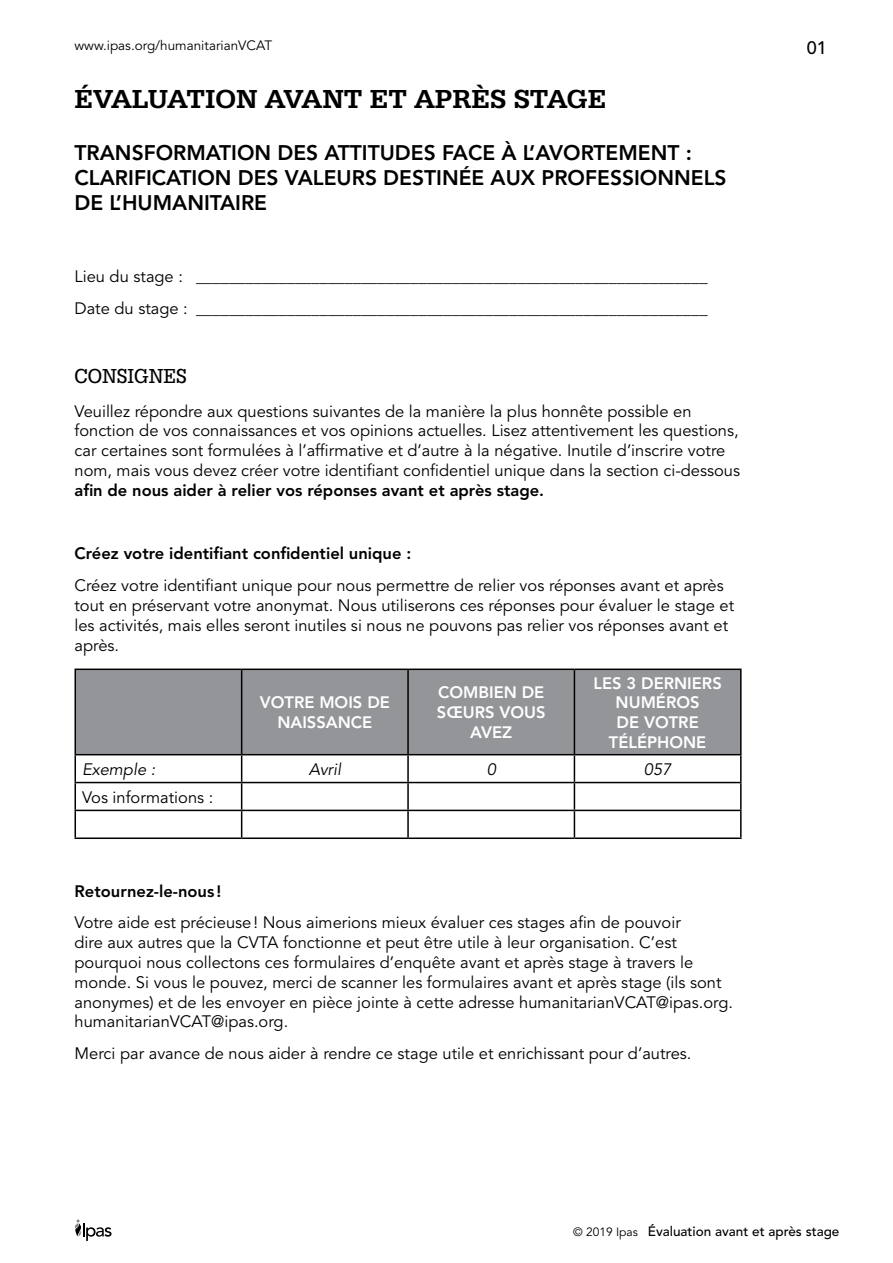
<style>
.page{position:relative;width:893px;height:1263px;background:#fff}
.page>*{position:absolute;margin:0;border:0;box-sizing:border-box;transform-origin:0 0}
.t1{font:500 27px "URW Egyptienne TOT";color:#000}
.t2{font:800 21px/25.2px "Avenir LT Std";color:#000}
.t3{font:21px "URW Egyptienne TOT Reg Ext Nar";color:#000}
.t4{font:500 18px "Avenir LT Std";color:#000}
.t5{font:16.5px/19.8px "Avenir LT Std";color:#000}
.t6{font:800 16.5px "Avenir LT Std";color:#000}
.t7{font:800 16.5px/19.8px "Avenir LT Std";color:#fff;text-align:center}
.t8{font:italic 16.5px "Avenir LT Std";color:#000}
.t9{font:500 13.5px "Avenir LT Std";color:#000}
.t10{font:13.5px "Avenir LT Std";color:#000}
.s1{font-weight:400;font-size:12px}
</style>
<div class="page">
<svg style="left:75px;top:1219px;width:37px;height:22px"></svg>
<div style="left:76px;top:670px;width:664px;height:84px;background:#939598"></div>
<hr style="left:75px;top:668px;width:167px;height:2px;background:#000">
<hr style="left:75px;top:670px;width:1px;height:84px;background:#000">
<hr style="left:242px;top:668px;width:166px;height:2px;background:#000">
<hr style="left:241px;top:670px;width:1px;height:84px;background:#000">
<hr style="left:408px;top:668px;width:166px;height:2px;background:#000">
<hr style="left:407px;top:670px;width:2px;height:84px;background:#000">
<hr style="left:574px;top:668px;width:168px;height:2px;background:#000">
<hr style="left:574px;top:670px;width:1px;height:84px;background:#000">
<hr style="left:740px;top:670px;width:2px;height:84px;background:#000">
<hr style="left:75px;top:754px;width:167px;height:1px;background:#000">
<hr style="left:242px;top:754px;width:166px;height:1px;background:#000">
<hr style="left:408px;top:754px;width:166px;height:1px;background:#000">
<hr style="left:407px;top:755px;width:2px;height:27px;background:#000">
<hr style="left:574px;top:754px;width:168px;height:1px;background:#000">
<hr style="left:740px;top:755px;width:2px;height:27px;background:#000">
<hr style="left:75px;top:782px;width:167px;height:1px;background:#000">
<hr style="left:242px;top:782px;width:166px;height:1px;background:#000">
<hr style="left:408px;top:782px;width:166px;height:1px;background:#000">
<hr style="left:407px;top:783px;width:2px;height:27px;background:#000">
<hr style="left:574px;top:782px;width:168px;height:1px;background:#000">
<hr style="left:740px;top:783px;width:2px;height:27px;background:#000">
<hr style="left:75px;top:810px;width:167px;height:1px;background:#000">
<svg style="left:75px;top:755px;width:1px;height:82px"></svg>
<hr style="left:242px;top:810px;width:166px;height:1px;background:#000">
<svg style="left:241px;top:755px;width:1px;height:82px"></svg>
<hr style="left:408px;top:810px;width:166px;height:1px;background:#000">
<hr style="left:407px;top:811px;width:2px;height:26px;background:#000">
<hr style="left:574px;top:810px;width:168px;height:1px;background:#000">
<svg style="left:574px;top:755px;width:1px;height:82px"></svg>
<hr style="left:740px;top:811px;width:2px;height:26px;background:#000">
<hr style="left:75px;top:837px;width:167px;height:2px;background:#000">
<hr style="left:242px;top:837px;width:166px;height:2px;background:#000">
<hr style="left:408px;top:837px;width:166px;height:2px;background:#000">
<hr style="left:574px;top:837px;width:168px;height:2px;background:#000">
<p class="t10" style="left:75px;top:38px;width:199px">www.ipas.org/humanitarianVCAT</p>
<p class="t4" style="left:807px;top:37px;width:22px">01</p>
<h1 class="t1" style="left:75px;top:83px;width:533px">ÉVALUATION AVANT ET APRÈS STAGE</h1>
<p class="t2" style="left:75px;top:140px;width:654px">TRANSFORMATION DES ATTITUDES FACE À L’AVORTEMENT :<br>CLARIFICATION DES VALEURS DESTINÉE AUX PROFESSIONNELS<br>DE L’HUMANITAIRE</p>
<p class="t5" style="left:75px;top:261px;width:635px;line-height:31.8px">Lieu du stage : ______________________________________________________________<br>Date du stage : ______________________________________________________________</p>
<p class="t3" style="left:75px;top:364px;width:114px">CONSIGNES</p>
<p class="t5" style="left:75px;top:401px;width:667px">Veuillez répondre aux questions suivantes de la manière la plus honnête possible en fonction de vos connaissances et vos opinions actuelles. Lisez attentivement les questions, car certaines sont formulées à l’affirmative et d’autre à la négative. Inutile d’inscrire votre nom, mais vous devez créer votre identifiant confidentiel unique dans la section ci-dessous</p>
<p class="t6" style="left:75px;top:480px;width:471px">afin de nous aider à relier vos réponses avant et après stage.</p>
<p class="t6" style="left:75px;top:544px;width:338px">Créez votre identifiant confidentiel unique :</p>
<p class="t5" style="left:75px;top:576px;width:661px">Créez votre identifiant unique pour nous permettre de relier vos réponses avant et après tout en préservant votre anonymat. Nous utiliserons ces réponses pour évaluer le stage et les activités, mais elles seront inutiles si nous ne pouvons pas relier vos réponses avant et après.</p>
<p class="t7" style="left:260px;top:693px;width:132px">VOTRE MOIS DE<br>NAISSANCE</p>
<p class="t7" style="left:437px;top:683px;width:110px">COMBIEN DE<br>SŒURS VOUS<br>AVEZ</p>
<p class="t7" style="left:593px;top:673px;width:130px">LES 3 DERNIERS<br>NUMÉROS<br>DE VOTRE<br>TÉLÉPHONE</p>
<p class="t8" style="left:82px;top:760px;width:75px">Exemple :</p>
<p class="t8" style="left:309px;top:760px;width:34px">Avril</p>
<p class="t8" style="left:487px;top:760px;width:11px">0</p>
<p class="t8" style="left:644px;top:760px;width:29px">057</p>
<p class="t5" style="left:82px;top:787px;width:133px">Vos informations :</p>
<p class="t6" style="left:75px;top:881px;width:148px">Retournez-le-nous !</p>
<p class="t5" style="left:75px;top:913px;width:660px">Votre aide est précieuse! Nous aimerions mieux évaluer ces stages afin de pouvoir<br>dire aux autres que la CVTA fonctionne et peut être utile à leur organisation. C’est pourquoi nous collectons ces formulaires d’enquête avant et après stage à travers le monde. Si vous le pouvez, merci de scanner les formulaires avant et après stage (ils sont anonymes) et de les envoyer en pièce jointe à cette adresse humanitarianVCAT@ipas.org. humanitarianVCAT@ipas.org.</p>
<p class="t5" style="left:75px;top:1044px;width:618px">Merci par avance de nous aider à rendre ce stage utile et enrichissant pour d’autres.</p>
<p class="t9" style="left:573px;top:1223px;width:268px"><span class="s1">© 2019 Ipas</span> Évaluation avant et après stage</p>
</div>
